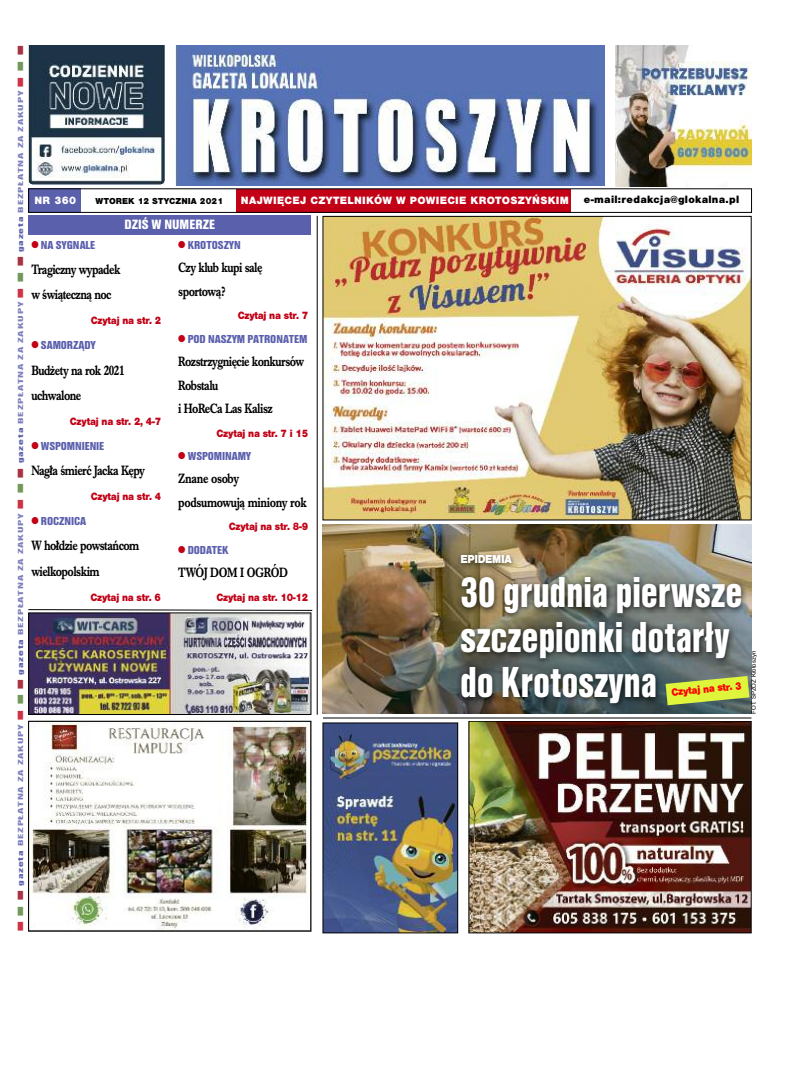
<style>
.page{position:relative;width:794px;height:1092px;background:#fff}
.page>*{position:absolute;margin:0;border:0;box-sizing:border-box;transform-origin:0 0}
.t1{font:45px/45px "Nimbus San TCE Bla Con";letter-spacing:.005em;color:#fff;scale:.8 1}
.t2{font:700 14px/23.4px "Imprint URWTCE";letter-spacing:-.045em;color:#000;scale:.8 1}
.t3{font:14px "Nimbus San TCE Bla Con";color:#fff}
.t4{font:12px "Nimbus San TCE Bla Con";letter-spacing:-.01em;color:#5b60ad}
.t5{font:900 12px "Nimbus San TCE";letter-spacing:-.035em;color:#fff;scale:.9 1}
.t6{font:900 11px "Nimbus San TCE";letter-spacing:-.025em;color:#c20016;scale:.9 1}
.t7{font:900 11px "Nimbus San TCE";letter-spacing:.025em;color:#fff}
.t8{font:900 11px "Nimbus San TCE";letter-spacing:.025em;color:#000}
.t9{font:900 11px "Nimbus San TCE";color:#f00;scale:.9 1}
.t10{font:900 9px "Nimbus San TCE";letter-spacing:.005em;color:#000}
.t11{font:7.6px "Nimbus San TCE Bla Con";letter-spacing:.065em;color:#7c80bd;scale:1.64 1}
.t12{font:6px "Helvetica";letter-spacing:-.005em;color:#000}
.s1{color:#ce3345}
.s2{color:#72995a}
.s3{color:#a83342}
.s4{color:#5b60ad}
.s5{color:#c20016}
</style>
<div class="page">
<img style="left:175px;top:46px;width:429px;height:139px">
<img style="left:615px;top:45px;width:136px;height:141px">
<div style="left:28px;top:188px;width:53px;height:25px;background:#5b60ad"></div>
<div style="left:236px;top:189px;width:335px;height:23px;background:#c20016"></div>
<div style="left:28px;top:188px;width:724px;height:25px;border:1px solid #000"></div>
<div style="left:28px;top:215px;width:283px;height:20px;background:#5b60ad"></div>
<img style="left:470px;top:723px;width:279px;height:208px">
<div style="left:468px;top:721px;width:283px;height:212px;border:1px solid #000"></div>
<img style="left:323px;top:524px;width:428px;height:189px">
<hr style="left:317px;top:216px;width:1px;height:498px;background:#000">
<svg style="left:28px;top:609px;width:285px;height:2px"></svg>
<img style="left:436px;top:531px;width:316px;height:188px">
<img style="left:325px;top:218px;width:424px;height:300px">
<div style="left:323px;top:216px;width:428px;height:304px;border:1px solid #000"></div>
<img style="left:30px;top:614px;width:279px;height:98px">
<img style="left:30px;top:723px;width:278px;height:206px">
<div style="left:28px;top:721px;width:283px;height:210px;border:1px solid #000"></div>
<img style="left:325px;top:724px;width:131px;height:207px">
<div style="left:323px;top:722px;width:135px;height:211px;border:1px solid #000"></div>
<svg style="left:665px;top:676px;width:84px;height:29px;background:#b7cd47"></svg>
<img style="left:28px;top:46px;width:136px;height:138px">
<hr style="left:323px;top:717px;width:428px;height:1px;background:#000">
<p class="t11" style="left:16px;top:931px;width:541px;rotate:-90deg"><span class="s1">■</span> <span class="s2">■</span> <span class="s3">■</span> <span class="s4">gazeta</span> BEZPŁATNA ZA ZAKUPY <span class="s1">■</span> <span class="s2">■</span> <span class="s3">■</span> <span class="s4">gazeta</span> BEZPŁATNA ZA ZAKUPY <span class="s1">■</span> <span class="s2">■</span> <span class="s3">■</span> <span class="s4">gazeta</span> BEZPŁATNA ZA ZAKUPY <span class="s1">■</span> <span class="s2">■</span> <span class="s3">■</span> <span class="s4">gazeta</span> BEZPŁATNA ZA ZAKUPY <span class="s1">■</span> <span class="s2">■</span> <span class="s3">■</span></p>
<p class="t7" style="left:35px;top:194px;width:43px">NR 360</p>
<p class="t10" style="left:96px;top:195px;width:129px">WTOREK 12 STYCZNIA 2021</p>
<p class="t7" style="left:241px;top:194px;width:329px">NAJWIĘCEJ CZYTELNIKÓW W POWIECIE KROTOSZYŃSKIM</p>
<p class="t8" style="left:584px;top:193px;width:157px">e-mail:redakcja@glokalna.pl</p>
<p class="t3" style="left:125px;top:216px;width:92px">DZIŚ W NUMERZE</p>
<p class="t4" style="left:31px;top:238px;width:66px"><span class="s5">●</span> NA SYGNALE</p>
<p class="t2" style="left:31px;top:257px;width:113px;line-height:25.1px">Tragiczny wypadek w świąteczną noc</p>
<p class="t6" style="left:91px;top:314px;width:80px">Czytaj na str. 2</p>
<p class="t4" style="left:31px;top:338px;width:66px"><span class="s5">●</span> SAMORZĄDY</p>
<p class="t2" style="left:31px;top:357px;width:118px;line-height:25.1px">Budżety na rok 2021 uchwalone</p>
<p class="t6" style="left:70px;top:414px;width:103px">Czytaj na str. 2, 4-7</p>
<p class="t4" style="left:31px;top:439px;width:74px"><span class="s5">●</span> WSPOMNIENIE</p>
<p class="t2" style="left:31px;top:458px;width:143px">Nagła śmierć Jacka Kępy</p>
<p class="t6" style="left:91px;top:490px;width:80px">Czytaj na str. 4</p>
<p class="t4" style="left:31px;top:514px;width:56px"><span class="s5">●</span> ROCZNICA</p>
<p class="t2" style="left:31px;top:533px;width:137px;line-height:25.1px">W hołdzie powstańcom wielkopolskim</p>
<p class="t6" style="left:90px;top:590px;width:80px">Czytaj na str. 6</p>
<p class="t4" style="left:178px;top:238px;width:64px"><span class="s5">●</span> KROTOSZYN</p>
<p class="t2" style="left:178px;top:256px;width:107px">Czy klub kupi salę sportową?</p>
<p class="t6" style="left:238px;top:309px;width:80px">Czytaj na str. 7</p>
<p class="t4" style="left:178px;top:331px;width:131px"><span class="s5">●</span> POD NASZYM PATRONATEM</p>
<p class="t2" style="left:178px;top:349px;width:159px">Rozstrzygnięcie konkursów<br>Robstalu<br>i HoReCa Las Kalisz</p>
<p class="t6" style="left:217px;top:426px;width:103px">Czytaj na str. 7 i 15</p>
<p class="t4" style="left:178px;top:449px;width:75px"><span class="s5">●</span> WSPOMINAMY</p>
<p class="t2" style="left:178px;top:467px;width:162px">Znane osoby podsumowują miniony rok</p>
<p class="t6" style="left:229px;top:520px;width:90px">Czytaj na str. 8-9</p>
<p class="t4" style="left:178px;top:542px;width:52px"><span class="s5">●</span> DODATEK</p>
<p class="t2" style="left:178px;top:560px;width:139px">TWÓJ DOM I OGRÓD</p>
<p class="t6" style="left:216px;top:590px;width:104px">Czytaj na str. 10-12</p>
<p class="t5" style="left:460px;top:551px;width:58px">EPIDEMIA</p>
<h1 class="t1" style="left:460px;top:568px;width:354px">30 grudnia pierwsze szczepionki dotarły do Krotoszyna</h1>
<p class="t9" style="left:671px;top:685px;width:80px;rotate:-6deg">Czytaj na str. 3</p>
<p class="t12" style="left:751px;top:713px;width:64px;rotate:-90deg">FOT. SPZOZ Krotoszyn</p>
</div>
